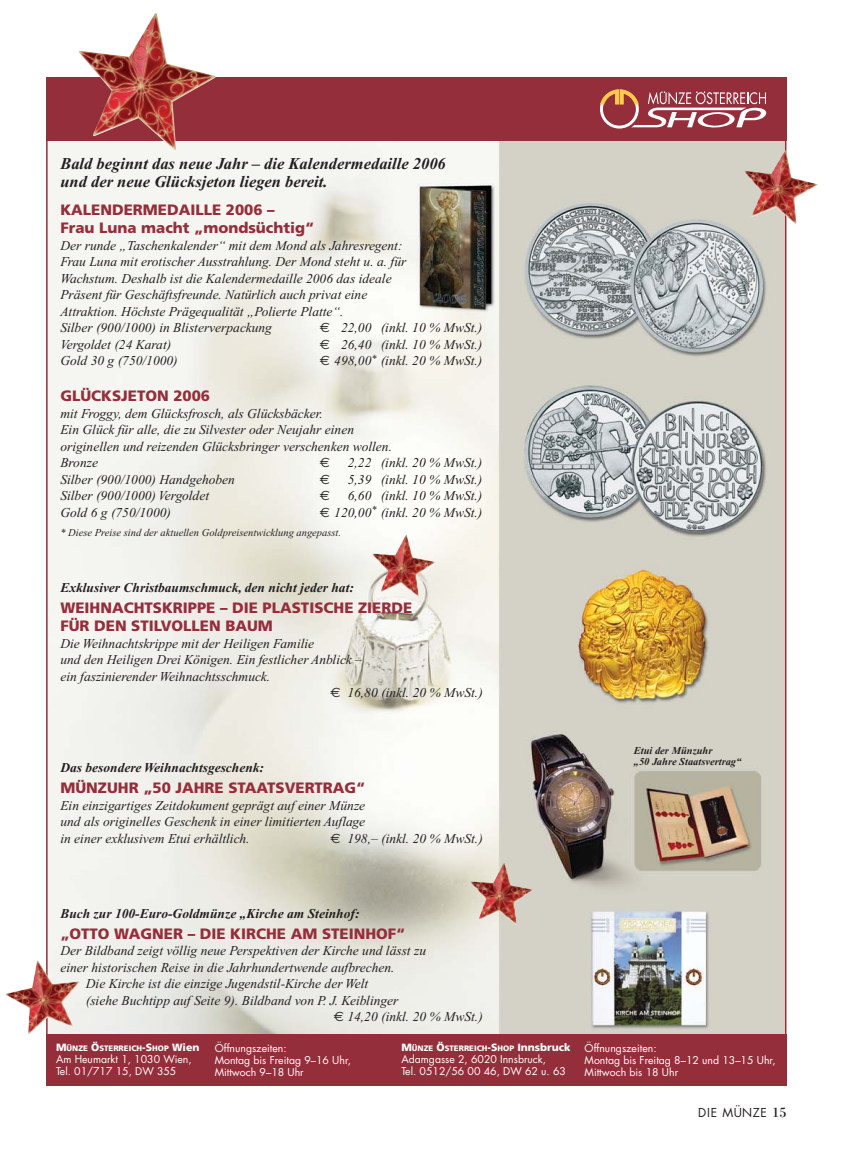
<style>
.page{position:relative;width:851px;height:1149px;background:#fff}
.page>*{position:absolute;margin:0;border:0;box-sizing:border-box;transform-origin:0 0}
.t1{font:italic 700 16.5px/18px "Times New Roman";color:#231f20}
.t2{font:900 15px/18px "Frutiger";color:#952e3b}
.t3{font:italic 13.5px/16.5px "Times New Roman";color:#231f20}
.t4{font:italic 700 13.5px "Times New Roman";color:#231f20}
.t5{font:13.5px "Euro Sans";color:#231f20}
.t6{font:12px "Futura";letter-spacing:.06em;color:#231f20}
.t7{font:10.5px/12px "Futura";color:#fff}
.t8{font:italic 10.5px "Times New Roman";color:#231f20}
.t9{font:italic 700 10.5px/10.8px "Times New Roman";color:#231f20}
.t10{font:900 7.8px "Frutiger";color:#fff}
.s1{font-family:"Euro Sans";font-style:normal}
.s2{font-size:10.5px}
.s3{font-family:"Bodoni";font-size:14.25px}
</style>
<div class="page">
<img style="left:49px;top:141px;width:734px;height:893px">
<div style="left:46px;top:77px;width:740px;height:64px;background:#952e3b"></div>
<svg style="left:600px;top:89px;width:166px;height:39px"></svg>
<div style="left:46px;top:1034px;width:740px;height:51px;background:#952e3b"></div>
<img style="left:79px;top:13px;width:137px;height:138px">
<img style="left:6px;top:960px;width:74px;height:74px">
<img style="left:743px;top:150px;width:75px;height:75px">
<img style="left:372px;top:534px;width:63px;height:63px">
<img style="left:469px;top:862px;width:64px;height:62px">
<p class="t1" style="left:60px;top:156px;width:387px">Bald beginnt das neue Jahr – die Kalendermedaille 2006 und der neue Glücksjeton liegen bereit.</p>
<p class="t2" style="left:60px;top:202px;width:255px">KALENDERMEDAILLE 2006 –<br>Frau Luna macht „mondsüchtig“</p>
<p class="t3" style="left:60px;top:238px;width:347px">Der runde „Taschenkalender“ mit dem Mond als Jahresregent:<br>Frau Luna mit erotischer Ausstrahlung. Der Mond steht u. a. für Wachstum. Deshalb ist die Kalendermedaille 2006 das ideale Präsent für Geschäftsfreunde. Natürlich auch privat eine Attraktion. Höchste Prägequalität „Polierte Platte“.<br>Silber (900/1000) in Blisterverpackung</p>
<p class="t3" style="left:320px;top:321px;width:164px"><span class="s1">€</span> 22,00 (inkl. 10 % MwSt.)</p>
<p class="t3" style="left:60px;top:337px;width:112px">Vergoldet (24 Karat)</p>
<p class="t3" style="left:320px;top:337px;width:164px"><span class="s1">€</span> 26,40 (inkl. 10 % MwSt.)</p>
<p class="t3" style="left:60px;top:354px;width:119px">Gold 30 g (750/1000)</p>
<p class="t3" style="left:320px;top:354px;width:164px"><span class="s1">€</span> 498,00<sup>*</sup> (inkl. 20 % MwSt.)</p>
<p class="t2" style="left:60px;top:388px;width:151px">GLÜCKSJETON 2006</p>
<p class="t3" style="left:60px;top:406px;width:333px">mit Froggy, dem Glücksfrosch, als Glücksbäcker.<br>Ein Glück für alle, die zu Silvester oder Neujahr einen originellen und reizenden Glücksbringer verschenken wollen.<br>Bronze</p>
<p class="t5" style="left:320px;top:454px;width:12px">€</p>
<p class="t3" style="left:348px;top:456px;width:136px">2,22 (inkl. 20 % MwSt.)</p>
<p class="t3" style="left:60px;top:472px;width:176px">Silber (900/1000) Handgehoben</p>
<p class="t5" style="left:320px;top:471px;width:12px">€</p>
<p class="t3" style="left:348px;top:472px;width:136px">5,39 (inkl. 10 % MwSt.)</p>
<p class="t3" style="left:60px;top:489px;width:150px">Silber (900/1000) Vergoldet</p>
<p class="t5" style="left:320px;top:487px;width:12px">€</p>
<p class="t3" style="left:348px;top:489px;width:136px">6,60 (inkl. 10 % MwSt.)</p>
<p class="t3" style="left:60px;top:505px;width:112px">Gold 6 g (750/1000)</p>
<p class="t3" style="left:320px;top:505px;width:164px"><span class="s1">€</span> 120,00<sup>*</sup> (inkl. 20 % MwSt.)</p>
<p class="t8" style="left:60px;top:529px;width:282px">* Diese Preise sind der aktuellen Goldpreisentwicklung angepasst.</p>
<p class="t4" style="left:60px;top:582px;width:295px">Exklusiver Christbaumschmuck, den nicht jeder hat:</p>
<p class="t2" style="left:60px;top:599px;width:353px">WEIHNACHTSKRIPPE – DIE PLASTISCHE ZIERDE<br>FÜR DEN STILVOLLEN BAUM</p>
<p class="t3" style="left:60px;top:636px;width:255px">Die Weihnachtskrippe mit der Heiligen Familie</p>
<p class="t3" style="left:60px;top:652px;width:303px">und den Heiligen Drei Königen. Ein festlicher Anblick –</p>
<p class="t3" style="left:60px;top:669px;width:211px">ein faszinierender Weihnachtsschmuck.</p>
<p class="t3" style="left:330px;top:685px;width:154px"><span class="s1">€</span> 16,80 (inkl. 20 % MwSt.)</p>
<p class="t4" style="left:60px;top:762px;width:205px">Das besondere Weihnachtsgeschenk:</p>
<p class="t2" style="left:60px;top:779px;width:306px">MÜNZUHR „50 JAHRE STAATSVERTRAG“</p>
<p class="t3" style="left:60px;top:798px;width:306px;text-align:justify">Ein einzigartiges Zeitdokument geprägt auf einer Münze und als originelles Geschenk in einer limitierten Auflage in einer exklusivem Etui erhältlich.</p>
<p class="t3" style="left:330px;top:831px;width:154px"><span class="s1">€</span> 198,– (inkl. 20 % MwSt.)</p>
<p class="t9" style="left:633px;top:745px;width:109px">Etui der Münzuhr<br>„50 Jahre Staatsvertrag“</p>
<p class="t4" style="left:60px;top:908px;width:300px">Buch zur 100-Euro-Goldmünze „Kirche am Steinhof:</p>
<p class="t2" style="left:60px;top:925px;width:346px">„OTTO WAGNER – DIE KIRCHE AM STEINHOF“</p>
<p class="t3" style="left:60px;top:943px;width:367px">Der Bildband zeigt völlig neue Perspektiven der Kirche und lässt zu</p>
<p class="t3" style="left:60px;top:960px;width:335px">einer historischen Reise in die Jahrhundertwende aufbrechen.</p>
<p class="t3" style="left:86px;top:976px;width:284px">Die Kirche ist die einzige Jugendstil-Kirche der Welt</p>
<p class="t3" style="left:86px;top:993px;width:314px">(siehe Buchtipp auf Seite 9). Bildband von P. J. Keiblinger</p>
<p class="t3" style="left:334px;top:1009px;width:150px"><span class="s1">€</span> 14,20 (inkl. 20 % MwSt.)</p>
<p class="t10" style="left:56px;top:1044px;width:145px"><span class="s2">M</span>ÜNZE <span class="s2">Ö</span>STERREICH<span class="s2">-S</span>HOP <span class="s2">Wien</span></p>
<p class="t7" style="left:56px;top:1053px;width:137px">Am Heumarkt 1, 1030 Wien,<br>Tel. 01/717 15, DW 355</p>
<p class="t7" style="left:215px;top:1042px;width:138px">Öffnungszeiten:<br>Montag bis Freitag 9–16 Uhr,<br>Mittwoch 9–18 Uhr</p>
<p class="t10" style="left:401px;top:1044px;width:171px"><span class="s2">M</span>ÜNZE <span class="s2">Ö</span>STERREICH<span class="s2">-S</span>HOP <span class="s2">Innsbruck</span></p>
<p class="t7" style="left:401px;top:1053px;width:166px">Adamgasse 2, 6020 Innsbruck,<br>Tel. 0512/56 00 46, DW 62 u. 63</p>
<p class="t7" style="left:584px;top:1042px;width:192px">Öffnungszeiten:<br>Montag bis Freitag 8–12 und 13–15 Uhr,<br>Mittwoch bis 18 Uhr</p>
<p class="t6" style="left:698px;top:1106px;width:90px">DIE MÜNZE <span class="s3">15</span></p>
</div>
